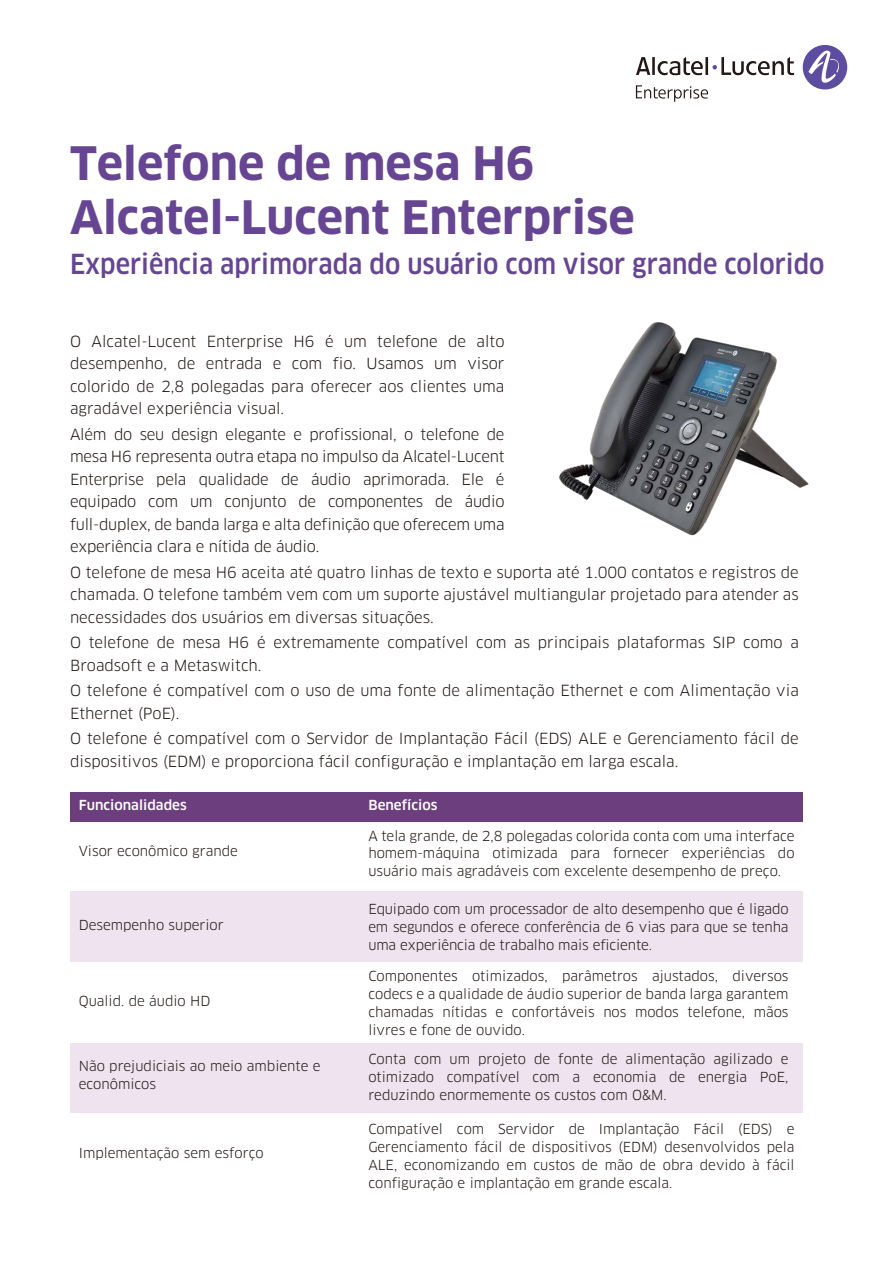
<style>
.page{position:relative;width:893px;height:1263px;background:#fff}
.page>*{position:absolute;margin:0;border:0;box-sizing:border-box;transform-origin:0 0}
.t1{font:700 45px/54px "Clan OT";color:#664593}
.t2{font:500 condensed 27px "Clan OT";color:#664593}
.t3{font:15px/22.5px "Clan OT";color:#221815;text-align:justify}
.t4{font:13.5px/18px "Clan OT";color:#221815;text-align:justify}
.t5{font:500 13.5px "Clan OT";color:#fff}
</style>
<div class="page">
<div style="left:70px;top:793px;width:732px;height:29px;background:#6d3e7e"></div>
<div style="left:70px;top:891px;width:732px;height:70px;background:#eee3ee"></div>
<div style="left:70px;top:1044px;width:732px;height:69px;background:#eee3ee"></div>
<svg style="left:636px;top:45px;width:211px;height:57px"></svg>
<img style="left:559px;top:322px;width:250px;height:214px">
<h1 class="t1" style="left:70px;top:137px;width:566px">Telefone de mesa H6<br>Alcatel-Lucent Enterprise</h1>
<h2 class="t2" style="left:70px;top:248px;width:756px">Experiência aprimorada do usuário com visor grande colorido</h2>
<p class="t3" style="left:70px;top:330px;width:436px">O Alcatel-Lucent Enterprise H6 é um telefone de alto desempenho, de entrada e com fio. Usamos um visor colorido de 2,8 polegadas para oferecer aos clientes uma agradável experiência visual.</p>
<p class="t3" style="left:70px;top:423px;width:436px">Além do seu design elegante e profissional, o telefone de mesa H6 representa outra etapa no impulso da Alcatel-Lucent Enterprise pela qualidade de áudio aprimorada. Ele é equipado com um conjunto de componentes de áudio full-duplex, de banda larga e alta definição que oferecem uma experiência clara e nítida de áudio.</p>
<p class="t3" style="left:70px;top:561px;width:730px">O telefone de mesa H6 aceita até quatro linhas de texto e suporta até 1.000 contatos e registros de chamada. O telefone também vem com um suporte ajustável multiangular projetado para atender as necessidades dos usuários em diversas situações.</p>
<p class="t3" style="left:70px;top:632px;width:730px">O telefone de mesa H6 é extremamente compatível com as principais plataformas SIP como a<br>Broadsoft e a Metaswitch.</p>
<p class="t3" style="left:70px;top:680px;width:730px">O telefone é compatível com o uso de uma fonte de alimentação Ethernet e com Alimentação via<br>Ethernet (PoE).</p>
<p class="t3" style="left:70px;top:728px;width:730px">O telefone é compatível com o Servidor de Implantação Fácil (EDS) ALE e Gerenciamento fácil de dispositivos (EDM) e proporciona fácil configuração e implantação em larga escala.</p>
<p class="t5" style="left:79px;top:797px;width:110px">Funcionalidades</p>
<p class="t5" style="left:368px;top:797px;width:71px">Benefícios</p>
<p class="t4" style="left:79px;top:841px;width:161px">Visor econômico grande</p>
<p class="t4" style="left:368px;top:826px;width:428px">A tela grande, de 2,8 polegadas colorida conta com uma interface homem-máquina otimizada para fornecer experiências do usuário mais agradáveis com excelente desempenho de preço.</p>
<p class="t4" style="left:79px;top:916px;width:146px">Desempenho superior</p>
<p class="t4" style="left:79px;top:992px;width:133px">Qualid. de áudio HD</p>
<p class="t4" style="left:368px;top:900px;width:422px">Equipado com um processador de alto desempenho que é ligado em segundos e oferece conferência de 6 vias para que se tenha uma experiência de trabalho mais eficiente.</p>
<p class="t4" style="left:368px;top:967px;width:422px">Componentes otimizados, parâmetros ajustados, diversos codecs e a qualidade de áudio superior de banda larga garantem chamadas nítidas e confortáveis nos modos telefone, mãos livres e fone de ouvido.</p>
<p class="t4" style="left:79px;top:1057px;width:243px">Não prejudiciais ao meio ambiente e econômicos</p>
<p class="t4" style="left:368px;top:1050px;width:422px">Conta com um projeto de fonte de alimentação agilizado e otimizado compatível com a economia de energia PoE, reduzindo enormemente os custos com O&amp;M.</p>
<p class="t4" style="left:79px;top:1144px;width:186px">Implementação sem esforço</p>
<p class="t4" style="left:368px;top:1120px;width:428px">Compatível com Servidor de Implantação Fácil (EDS) e Gerenciamento fácil de dispositivos (EDM) desenvolvidos pela ALE, economizando em custos de mão de obra devido à fácil configuração e implantação em grande escala.</p>
</div>
